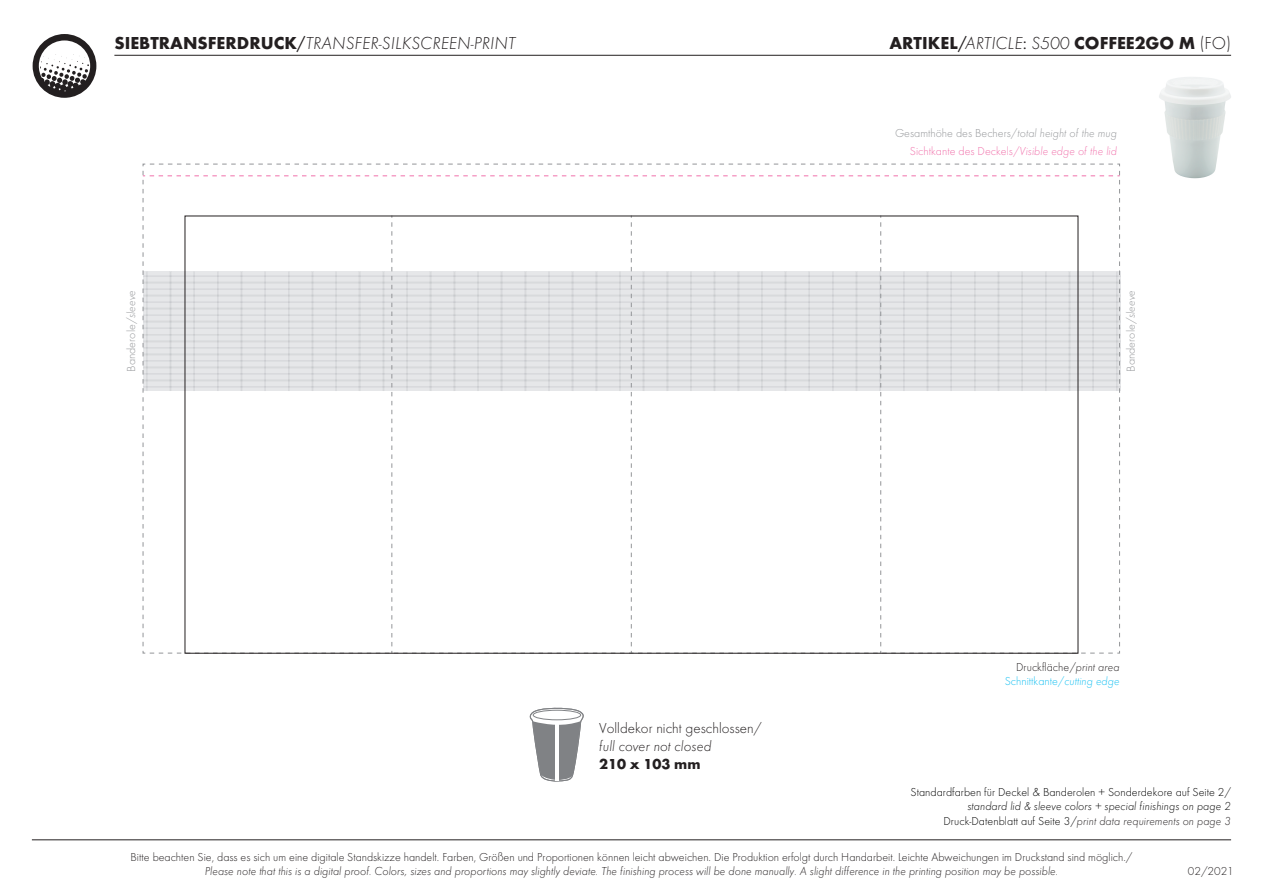
<style>
.page{position:relative;width:1263px;height:893px;background:#fff}
.page>*{position:absolute;margin:0;border:0;box-sizing:border-box;transform-origin:0 0}
.t1{font:italic 300 18px "Function";color:#231f20}
.t2{font:700 18px "Function";color:#231f20}
.t3{font:300 15px "Function";color:#231f20}
.t4{font:italic 300 15px "Function";color:#231f20}
.t5{font:700 15px "Function";color:#231f20}
.t6{font:300 12px "Function";color:#231f20}
.t7{font:italic 300 12px "Function";color:#231f20}
.t8{font:italic 300 12px/14.4px "Function";color:#000;text-align:right}
.t9{font:300 12px "Function";color:#939598}
.t10{font:300 12px "Function";color:#000}
.t11{font:300 12px/14.2px "Function";color:#15c0f2;text-align:right}
.t12{font:300 12px "Function";color:#f171ab}
.s1{font-weight:700;font-style:normal}
.s2{font-weight:400;font-style:normal}
.s3{font-style:italic}
.s4{font-weight:400}
.s5{font-weight:300;font-style:italic}
.s6{font-weight:300}
.s7{color:#231f20}
.s8{font-style:italic;color:#231f20}
.s9{font-style:normal}
</style>
<div class="page">
<hr style="left:32px;top:839px;width:1199px;height:1px;background:#231f20">
<hr style="left:114px;top:55px;width:1117px;height:1px;background:#231f20">
<svg style="left:33px;top:34px;width:63px;height:64px"></svg>
<img style="left:1159px;top:77px;width:72px;height:102px">
<hr style="left:143px;top:276px;width:978px;height:1px;background:#d1d2d4">
<hr style="left:143px;top:282px;width:978px;height:1px;background:#d1d2d4">
<hr style="left:143px;top:289px;width:978px;height:1px;background:#d1d2d4">
<hr style="left:143px;top:295px;width:978px;height:1px;background:#d1d2d4">
<hr style="left:143px;top:302px;width:978px;height:1px;background:#d1d2d4">
<hr style="left:143px;top:308px;width:978px;height:1px;background:#d1d2d4">
<hr style="left:143px;top:315px;width:978px;height:1px;background:#d1d2d4">
<hr style="left:143px;top:321px;width:978px;height:1px;background:#d1d2d4">
<hr style="left:143px;top:328px;width:978px;height:1px;background:#d1d2d4">
<hr style="left:143px;top:334px;width:978px;height:1px;background:#d1d2d4">
<hr style="left:143px;top:341px;width:978px;height:1px;background:#d1d2d4">
<hr style="left:143px;top:347px;width:978px;height:1px;background:#d1d2d4">
<hr style="left:143px;top:354px;width:978px;height:1px;background:#d1d2d4">
<hr style="left:143px;top:360px;width:978px;height:1px;background:#d1d2d4">
<hr style="left:143px;top:367px;width:978px;height:1px;background:#d1d2d4">
<hr style="left:143px;top:373px;width:978px;height:1px;background:#d1d2d4">
<hr style="left:143px;top:380px;width:978px;height:1px;background:#d1d2d4">
<hr style="left:143px;top:386px;width:978px;height:1px;background:#d1d2d4">
<svg style="left:142px;top:163px;width:978px;height:491px"></svg>
<svg style="left:530px;top:707px;width:53px;height:75px"></svg>
<hr style="left:555px;top:722px;width:4px;height:58px;background:#fff">
<svg style="left:184px;top:215px;width:895px;height:439px"></svg>
<h1 class="t1" style="left:114px;top:33px;width:403px"><span class="s1">SIEBTRANSFERDRUCK</span><span class="s2">/</span>TRANSFER-SILKSCREEN-PRINT</h1>
<p class="t9" style="left:125px;top:372px;width:83px;rotate:-90deg">Banderole/<span class="s3">sleeve</span></p>
<p class="t3" style="left:599px;top:720px;width:164px">Volldekor nicht geschlossen/</p>
<p class="t4" style="left:599px;top:738px;width:114px">full cover not closed</p>
<p class="t5" style="left:599px;top:756px;width:103px">210 x 103 mm</p>
<h1 class="t2" style="left:889px;top:32px;width:343px">ARTIKEL<span class="s4">/</span><span class="s5">ARTICLE</span><span class="s4">:</span> <span class="s5">S500</span> COFFEE2GO M <span class="s6">(FO)</span></h1>
<p class="t9" style="left:895px;top:127px;width:223px">Gesamthöhe des Bechers/<span class="s3">total height of the mug</span></p>
<p class="t12" style="left:910px;top:145px;width:209px">Sichtkante des Deckels/<span class="s3">Visible edge of the lid</span></p>
<p class="t9" style="left:1124px;top:372px;width:83px;rotate:-90deg">Banderole/<span class="s3">sleeve</span></p>
<p class="t11" style="left:1005px;top:660px;width:116px"><span class="s7">Druckfläche/</span><span class="s8">print area<br></span>Schnittkante/<span class="s3">cutting edge</span></p>
<p class="t10" style="left:910px;top:786px;width:322px">Standardfarben für Deckel &amp; Banderolen + Sonderdekore auf Seite 2/</p>
<p class="t8" style="left:943px;top:799px;width:289px">standard lid &amp; sleeve colors + special finishings on page 2<br><span class="s9">Druck-Datenblatt auf Seite 3/</span><span class="s7">print data requirements on page 3</span></p>
<p class="t6" style="left:131px;top:850px;width:1003px">Bitte beachten Sie, dass es sich um eine digitale Standskizze handelt. Farben, Größen und Proportionen können leicht abweichen. Die Produktion erfolgt durch Handarbeit. Leichte Abweichungen im Druckstand sind möglich./</p>
<p class="t7" style="left:205px;top:864px;width:855px">Please note that this is a digital proof. Colors, sizes and proportions may slightly deviate. The finishing process will be done manually. A slight difference in the printing position may be possible.</p>
<p class="t6" style="left:1188px;top:864px;width:47px">02/2021</p>
</div>
